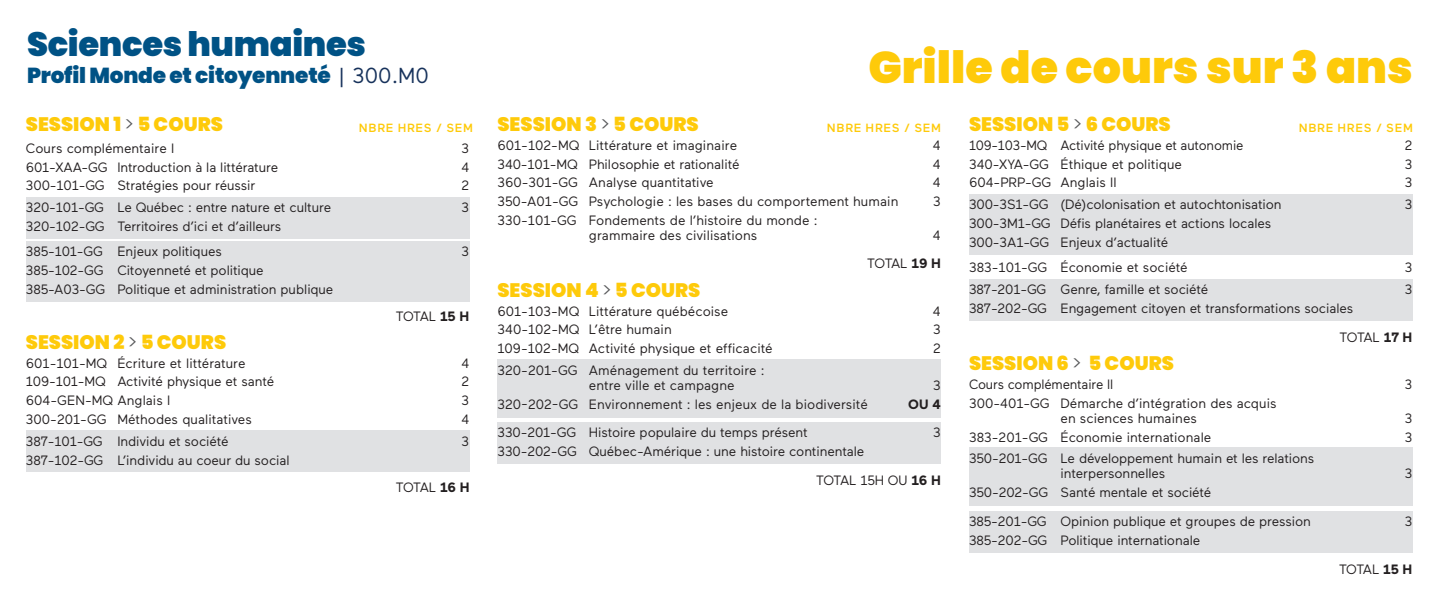
<style>
.page{position:relative;width:1440px;height:594px;background:#fff}
.page>*{position:absolute;margin:0;border:0;box-sizing:border-box;transform-origin:0 0}
.NEW-sous-titres{font:900 44.47px "Poppins";color:#feca0a}
.t1{font:900 33.75px "Poppins";letter-spacing:-.01em;color:#005285}
.t2{font:900 21.67px "Poppins";letter-spacing:-.01em;color:#005285}
.t3{font:900 19.5px "Poppins";color:#feca0a}
.t4{font:13.5px/15px "Maax";letter-spacing:-.01em;color:#231f20}
.t5{font:700 13.5px "Maax";color:#231f20}
.t6{font:500 11.93px "Maax";letter-spacing:.05em;color:#feca0a}
.s1{font-family:"Maax";font-weight:400;color:#17325b}
.s2{font-weight:300;color:#57585a}
.s3{font-weight:700}
</style>
<div class="page">
<div style="left:26px;top:197px;width:444px;height:41px;background:#e0e1e3"></div>
<div style="left:26px;top:241px;width:444px;height:60px;background:#e0e1e3"></div>
<div style="left:26px;top:431px;width:444px;height:41px;background:#e0e1e3"></div>
<div style="left:497px;top:359px;width:444px;height:58px;background:#e0e1e3"></div>
<div style="left:497px;top:422px;width:444px;height:42px;background:#e0e1e3"></div>
<div style="left:969px;top:194px;width:444px;height:60px;background:#e0e1e3"></div>
<div style="left:969px;top:279px;width:444px;height:42px;background:#e0e1e3"></div>
<div style="left:969px;top:447px;width:444px;height:59px;background:#e0e1e3"></div>
<div style="left:969px;top:511px;width:444px;height:41px;background:#e0e1e3"></div>
<p class="t1" style="left:27px;top:24px;width:341px">Sciences humaines</p>
<p class="t2" style="left:27px;top:63px;width:403px">Profil Monde et citoyenneté <span class="s1">| 300.M0</span></p>
<p class="NEW-sous-titres" style="left:868px;top:42px;width:546px">Grille de cours sur 3 ans</p>
<p class="t3" style="left:497px;top:113px;width:203px">SESSION 3 <span class="s2">&gt;</span> 5 COURS</p>
<p class="t4" style="left:497px;top:138px;width:241px">601-102-MQ Littérature et imaginaire</p>
<p class="t4" style="left:933px;top:138px;width:9px">4</p>
<p class="t4" style="left:497px;top:157px;width:244px">340-101-MQ Philosophie et rationalité</p>
<p class="t4" style="left:933px;top:157px;width:9px">4</p>
<p class="t4" style="left:497px;top:175px;width:218px">360-301-GG Analyse quantitative</p>
<p class="t4" style="left:933px;top:175px;width:9px">4</p>
<p class="t4" style="left:497px;top:194px;width:403px">350-A01-GG Psychologie : les bases du comportement humain</p>
<p class="t4" style="left:933px;top:194px;width:9px">3</p>
<p class="t4" style="left:589px;top:213px;width:230px;text-indent:-92px">330-101-GG Fondements de l’histoire du monde : grammaire des civilisations</p>
<p class="t3" style="left:969px;top:113px;width:203px">SESSION 5 <span class="s2">&gt;</span> 6 COURS</p>
<p class="t4" style="left:969px;top:138px;width:276px">109-103-MQ Activité physique et autonomie</p>
<p class="t4" style="left:1405px;top:138px;width:9px">2</p>
<p class="t4" style="left:969px;top:157px;width:215px">340-XYA-GG Éthique et politique</p>
<p class="t4" style="left:1405px;top:157px;width:9px">3</p>
<p class="t4" style="left:969px;top:175px;width:149px">604-PRP-GG Anglais II</p>
<p class="t4" style="left:1405px;top:175px;width:9px">3</p>
<p class="t4" style="left:969px;top:197px;width:314px">300-3S1-GG (Dé)colonisation et autochtonisation</p>
<p class="t4" style="left:1405px;top:197px;width:9px">3</p>
<p class="t4" style="left:969px;top:214px;width:304px;line-height:18.8px">300-3M1-GG Défis planétaires et actions locales<br>300-3A1-GG Enjeux d’actualité</p>
<p class="t4" style="left:969px;top:260px;width:220px">383-101-GG Économie et société</p>
<p class="t4" style="left:1405px;top:260px;width:9px">3</p>
<p class="t4" style="left:969px;top:282px;width:241px">387-201-GG Genre, famille et société</p>
<p class="t4" style="left:1405px;top:282px;width:9px">3</p>
<p class="t4" style="left:969px;top:301px;width:386px">387-202-GG Engagement citoyen et transformations sociales</p>
<p class="t4" style="left:1340px;top:330px;width:74px">TOTAL <span class="s3">17 H</span></p>
<p class="t3" style="left:969px;top:352px;width:206px">SESSION 6 <span class="s2">&gt;</span> 5 COURS</p>
<p class="t4" style="left:969px;top:377px;width:146px">Cours complémentaire II</p>
<p class="t4" style="left:1405px;top:377px;width:9px">3</p>
<p class="t4" style="left:1061px;top:396px;width:218px;text-indent:-92px">300-401-GG Démarche d’intégration des acquis en sciences humaines</p>
<p class="t3" style="left:26px;top:113px;width:199px">SESSION 1 <span class="s2">&gt;</span> 5 COURS</p>
<p class="t4" style="left:26px;top:141px;width:150px">Cours complémentaire I</p>
<p class="t4" style="left:462px;top:141px;width:9px">3</p>
<p class="t4" style="left:26px;top:160px;width:254px">601-XAA-GG Introduction à la littérature</p>
<p class="t4" style="left:461px;top:160px;width:9px">4</p>
<p class="t4" style="left:26px;top:178px;width:231px">300-101-GG Stratégies pour réussir</p>
<p class="t4" style="left:462px;top:178px;width:9px">2</p>
<p class="t4" style="left:26px;top:200px;width:307px">320-101-GG Le Québec : entre nature et culture</p>
<p class="t4" style="left:462px;top:200px;width:9px">3</p>
<p class="t4" style="left:26px;top:219px;width:257px">320-102-GG Territoires d’ici et d’ailleurs</p>
<p class="t4" style="left:26px;top:244px;width:198px">385-101-GG Enjeux politiques</p>
<p class="t4" style="left:462px;top:244px;width:9px">3</p>
<p class="t4" style="left:26px;top:261px;width:309px;line-height:18.8px">385-102-GG Citoyenneté et politique<br>385-A03-GG Politique et administration publique</p>
<p class="t4" style="left:396px;top:309px;width:75px">TOTAL <span class="s3">15 H</span></p>
<p class="t3" style="left:26px;top:331px;width:202px">SESSION 2 <span class="s2">&gt;</span> 5 COURS</p>
<p class="t4" style="left:26px;top:356px;width:221px">601-101-MQ Écriture et littérature</p>
<p class="t4" style="left:461px;top:356px;width:9px">4</p>
<p class="t4" style="left:26px;top:374px;width:250px">109-101-MQ Activité physique et santé</p>
<p class="t4" style="left:462px;top:374px;width:9px">2</p>
<p class="t4" style="left:26px;top:393px;width:146px">604-GEN-MQ Anglais I</p>
<p class="t4" style="left:462px;top:393px;width:9px">3</p>
<p class="t4" style="left:26px;top:412px;width:228px">300-201-GG Méthodes qualitatives</p>
<p class="t4" style="left:461px;top:412px;width:9px">4</p>
<p class="t4" style="left:26px;top:434px;width:204px">387-101-GG Individu et société</p>
<p class="t4" style="left:462px;top:434px;width:9px">3</p>
<p class="t4" style="left:26px;top:453px;width:265px">387-102-GG L’individu au coeur du social</p>
<p class="t4" style="left:396px;top:480px;width:75px">TOTAL <span class="s3">16 H</span></p>
<p class="t6" style="left:359px;top:121px;width:116px">NBRE HRES / SEM</p>
<p class="t6" style="left:827px;top:121px;width:116px">NBRE HRES / SEM</p>
<p class="t6" style="left:1299px;top:121px;width:116px">NBRE HRES / SEM</p>
<p class="t4" style="left:933px;top:228px;width:9px">4</p>
<p class="t4" style="left:867px;top:256px;width:75px">TOTAL <span class="s3">19 H</span></p>
<p class="t3" style="left:497px;top:279px;width:205px">SESSION 4 <span class="s2">&gt;</span> 5 COURS</p>
<p class="t4" style="left:497px;top:304px;width:232px">601-103-MQ Littérature québécoise</p>
<p class="t4" style="left:933px;top:304px;width:9px">4</p>
<p class="t4" style="left:497px;top:322px;width:176px">340-102-MQ L’être humain</p>
<p class="t4" style="left:933px;top:322px;width:9px">3</p>
<p class="t4" style="left:497px;top:341px;width:277px">109-102-MQ Activité physique et efficacité</p>
<p class="t4" style="left:933px;top:341px;width:9px">2</p>
<p class="t4" style="left:589px;top:363px;width:177px;text-indent:-92px">320-201-GG Aménagement du territoire : entre ville et campagne</p>
<p class="t4" style="left:933px;top:378px;width:9px">3</p>
<p class="t4" style="left:497px;top:397px;width:372px">320-202-GG Environnement : les enjeux de la biodiversité</p>
<p class="t5" style="left:908px;top:397px;width:34px">OU 4</p>
<p class="t4" style="left:497px;top:425px;width:312px">330-201-GG Histoire populaire du temps présent</p>
<p class="t4" style="left:933px;top:425px;width:9px">3</p>
<p class="t4" style="left:497px;top:444px;width:368px">330-202-GG Québec-Amérique : une histoire continentale</p>
<p class="t4" style="left:816px;top:473px;width:126px">TOTAL 15H OU <span class="s3">16 H</span></p>
<p class="t4" style="left:1405px;top:411px;width:9px">3</p>
<p class="t4" style="left:969px;top:430px;width:244px">383-201-GG Économie internationale</p>
<p class="t4" style="left:1405px;top:430px;width:9px">3</p>
<p class="t4" style="left:1061px;top:451px;width:255px;text-indent:-92px">350-201-GG Le développement humain et les relations interpersonnelles</p>
<p class="t4" style="left:1405px;top:466px;width:9px">3</p>
<p class="t4" style="left:969px;top:485px;width:244px">350-202-GG Santé mentale et société</p>
<p class="t4" style="left:969px;top:514px;width:343px">385-201-GG Opinion publique et groupes de pression</p>
<p class="t4" style="left:1405px;top:514px;width:9px">3</p>
<p class="t4" style="left:969px;top:533px;width:233px">385-202-GG Politique internationale</p>
<p class="t4" style="left:1339px;top:562px;width:75px">TOTAL <span class="s3">15 H</span></p>
</div>
